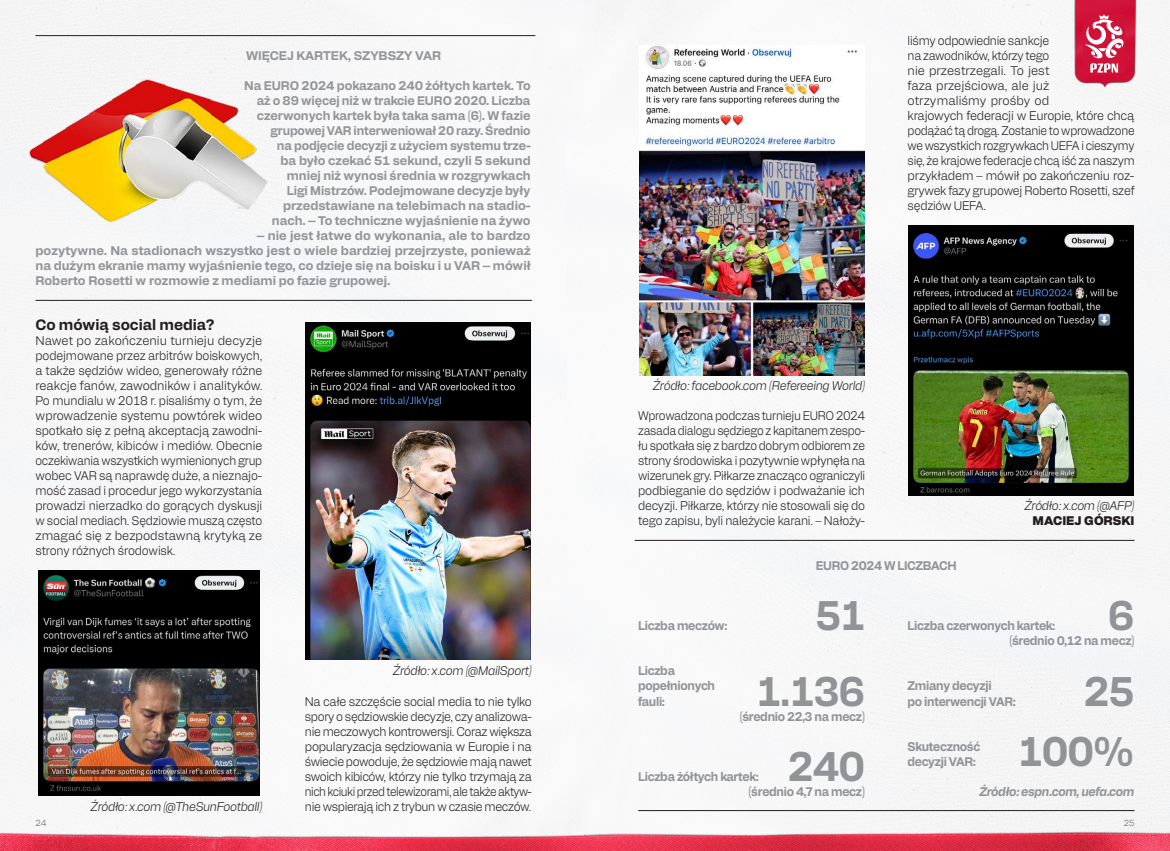
<style>
.page{position:relative;width:1170px;height:851px;background:#fff}
.page>*{position:absolute;margin:0;border:0;box-sizing:border-box;transform-origin:0 0}
._002_Akapit_zwykły{font:700 41.25px "Alfabet";letter-spacing:-.025em;color:#919396;scale:.95 1}
.śródtytuł{font:700 15px "Alfabet";color:#231f20}
._002_Akapit_zwykły-2{font:700 12.5px/15px "Alfabet";letter-spacing:-.005em;color:#939598;text-align:right}
._002_Akapit_zwykły-3{font:300 12.5px/15px "Alfabet";letter-spacing:-.02em;color:#231f20;text-align:justify}
._002_Akapit_zwykły-4{font:300 12.5px/15px "Alfabet";letter-spacing:-.02em;color:#231f20;scale:.95 1}
._002_Akapit_zwykły-5{font:300 12.5px/15px "Alfabet";letter-spacing:-.02em;color:#231f20;text-align:justify;scale:.96 1}
._002_Akapit_zwykły-6{font:300 12.5px/15px "Alfabet";letter-spacing:-.02em;color:#231f20;text-align:justify;scale:.93 1}
._002_Akapit_zwykły-7{font:700 12.5px "Alfabet";letter-spacing:-.025em;color:#919396;scale:.95 1}
._002_Akapit_zwykły-8{font:italic 300 12.5px "Alfabet";letter-spacing:-.025em;color:#231f20;scale:.95 1}
._002_Akapit_zwykły-9{font:italic 700 12.5px "Alfabet";letter-spacing:-.025em;color:#919396;scale:.95 1}
.autor{font:900 12.5px "Alfabet";color:#231f20}
.t1{font:300 8.75px "Alfabet";color:#6c6d70}
</style>
<div class="page">
<img style="left:0;top:0;width:1169px;height:825px">
<img style="left:0;top:825px;width:1169px;height:25px">
<img style="left:1049px;top:0;width:120px;height:105px">
<div style="left:1083px;top:14px;width:41px;height:60px;background:#d01238"></div>
<svg style="left:1085px;top:14px;width:38px;height:59px"></svg>
<img style="left:39px;top:570px;width:220px;height:225px">
<img style="left:306px;top:322px;width:225px;height:337px">
<hr style="left:634px;top:540px;width:500px;height:1px;background:#231f20">
<hr style="left:35px;top:35px;width:500px;height:1px;background:#231f20">
<hr style="left:35px;top:300px;width:496px;height:1px;background:#231f20">
<hr style="left:638px;top:810px;width:496px;height:1px;background:#231f20">
<img style="left:639px;top:45px;width:225px;height:330px">
<img style="left:908px;top:225px;width:225px;height:270px">
<img style="left:0;top:59px;width:278px;height:192px">
<p class="_002_Akapit_zwykły-2" style="left:246px;top:47px;width:197px">WIĘCEJ KARTEK, SZYBSZY VAR</p>
<p class="_002_Akapit_zwykły-2" style="left:244px;top:77px;width:288px">Na EURO 2024 pokazano 240 żółtych kartek. To aż o 89 więcej niż w trakcie EURO 2020. Liczba czerwonych kartek była taka sama (6). W fazie grupowej VAR interweniował 20 razy. Średnio<br>na podjęcie decyzji z użyciem systemu trze-<br>ba było czekać 51 sekund, czyli 5 sekund mniej niż wynosi średnia w rozgrywkach<br>Ligi Mistrzów. Podejmowane decyzje były przedstawiane na telebimach na stadio-<br>nach. – To techniczne wyjaśnienie na żywo</p>
<p class="_002_Akapit_zwykły-2" style="left:35px;top:227px;width:496px;text-align:justify;text-indent:221px">– nie jest łatwe do wykonania, ale to bardzo pozytywne. Na stadionach wszystko jest o wiele bardziej przejrzyste, ponieważ na dużym ekranie mamy wyjaśnienie tego, co dzieje się na boisku i u VAR – mówił Roberto Rosetti w rozmowie z mediami po fazie grupowej.</p>
<p class="śródtytuł" style="left:35px;top:314px;width:180px">Co mówią social media?</p>
<p class="_002_Akapit_zwykły-3" style="left:35px;top:332px;width:228px">Nawet po zakończeniu turnieju decyzje podejmowane przez arbitrów boiskowych, a także sędziów wideo, generowały różne reakcje fanów, zawodników i analityków.<br>Po mundialu w 2018 r. pisaliśmy o tym, że wprowadzenie systemu powtórek wideo spotkało się z pełną akceptacją zawodni&shy;ków, trenerów, kibiców i mediów. Obecnie oczekiwania wszystkich wymienionych grup wobec VAR są naprawdę duże, a nieznajo&shy;mość zasad i procedur jego wykorzystania prowadzi nierzadko do gorących dyskusji w social mediach. Sędziowie muszą często zmagać się z bezpodstawną krytyką ze strony różnych środowisk.</p>
<p class="_002_Akapit_zwykły-8" style="left:90px;top:797px;width:182px">Źródło: x.com (@TheSunFootball)</p>
<p class="_002_Akapit_zwykły-8" style="left:393px;top:662px;width:148px">Źródło: x.com (@MailSport)</p>
<p class="_002_Akapit_zwykły-5" style="left:305px;top:692px;width:238px">Na całe szczęście social media to nie tylko spory o sędziowskie decyzje, czy analizowa&shy;nie meczowych kontrowersji. Coraz większa popularyzacja sędziowania w Europie i na świecie powoduje, że sędziowie mają nawet swoich kibiców, którzy nie tylko trzymają za nich kciuki przed telewizorami, ale także aktyw&shy;nie wspierają ich z trybun w czasie meczów.</p>
<p class="_002_Akapit_zwykły-4" style="left:907px;top:32px;width:240px">liśmy odpowiednie sankcje<br>na zawodników, którzy tego<br>nie przestrzegali. To jest<br>faza przejściowa, ale już<br>otrzymaliśmy prośby od<br>krajowych federacji w Europie, które chcą podążać tą drogą. Zostanie to wprowadzone we wszystkich rozgrywkach UEFA i cieszymy się, że krajowe federacje chcą iść za naszym przykładem – mówił po zakończeniu roz&shy;grywek fazy grupowej Roberto Rosetti, szef sędziów UEFA.</p>
<p class="_002_Akapit_zwykły-8" style="left:652px;top:377px;width:225px">Źródło: facebook.com (Refereeing World)</p>
<p class="_002_Akapit_zwykły-6" style="left:638px;top:407px;width:246px">Wprowadzona podczas turnieju EURO 2024 zasada dialogu sędziego z kapitanem zespo&shy;łu spotkała się z bardzo dobrym odbiorem ze strony środowiska i pozytywnie wpłynęła na wizerunek gry. Piłkarze znacząco ograniczyli podbieganie do sędziów i podważanie ich decyzji. Piłkarze, którzy nie stosowali się do tego zapisu, byli należycie karani. – Nałoży-</p>
<p class="_002_Akapit_zwykły-8" style="left:1024px;top:497px;width:117px">Źródło: x.com (@AFP)</p>
<p class="autor" style="left:1032px;top:511px;width:103px">MACIEJ GÓRSKI</p>
<p class="_002_Akapit_zwykły-7" style="left:638px;top:616px;width:96px">Liczba meczów:</p>
<p class="_002_Akapit_zwykły-7" style="left:638px;top:661px;width:40px">Liczba</p>
<p class="_002_Akapit_zwykły-7" style="left:638px;top:676px;width:82px">popełnionych</p>
<p class="_002_Akapit_zwykły-7" style="left:638px;top:691px;width:30px">fauli:</p>
<p class="_002_Akapit_zwykły-7" style="left:815px;top:556px;width:150px">EURO 2024 W LICZBACH</p>
<p class="_002_Akapit_zwykły" style="left:815px;top:585px;width:54px">51</p>
<p class="_002_Akapit_zwykły" style="left:756px;top:660px;width:116px">1.136</p>
<p class="_002_Akapit_zwykły-7" style="left:739px;top:706px;width:133px">(średnio 22,3 na mecz)</p>
<p class="_002_Akapit_zwykły" style="left:1108px;top:585px;width:29px">6</p>
<p class="_002_Akapit_zwykły-7" style="left:1009px;top:631px;width:133px">(średnio 0,12 na mecz)</p>
<p class="_002_Akapit_zwykły-7" style="left:907px;top:616px;width:157px">Liczba czerwonych kartek:</p>
<p class="_002_Akapit_zwykły-7" style="left:907px;top:676px;width:90px">Zmiany decyzji</p>
<p class="_002_Akapit_zwykły-7" style="left:907px;top:691px;width:115px">po interwencji VAR:</p>
<p class="_002_Akapit_zwykły" style="left:1083px;top:660px;width:55px">25</p>
<p class="_002_Akapit_zwykły" style="left:787px;top:735px;width:83px">240</p>
<p class="_002_Akapit_zwykły-7" style="left:748px;top:781px;width:124px">(średnio 4,7 na mecz)</p>
<p class="_002_Akapit_zwykły-7" style="left:638px;top:766px;width:128px">Liczba żółtych kartek:</p>
<p class="_002_Akapit_zwykły" style="left:1017px;top:720px;width:124px">100%</p>
<p class="_002_Akapit_zwykły-9" style="left:979px;top:781px;width:165px">Źródło: espn.com, uefa.com</p>
<p class="_002_Akapit_zwykły-7" style="left:907px;top:736px;width:78px">Skuteczność</p>
<p class="_002_Akapit_zwykły-7" style="left:907px;top:751px;width:73px">decyzji VAR:</p>
<p class="t1" style="left:35px;top:816px;width:13px">24</p>
<p class="t1" style="left:1123px;top:816px;width:12px">25</p>
</div>
